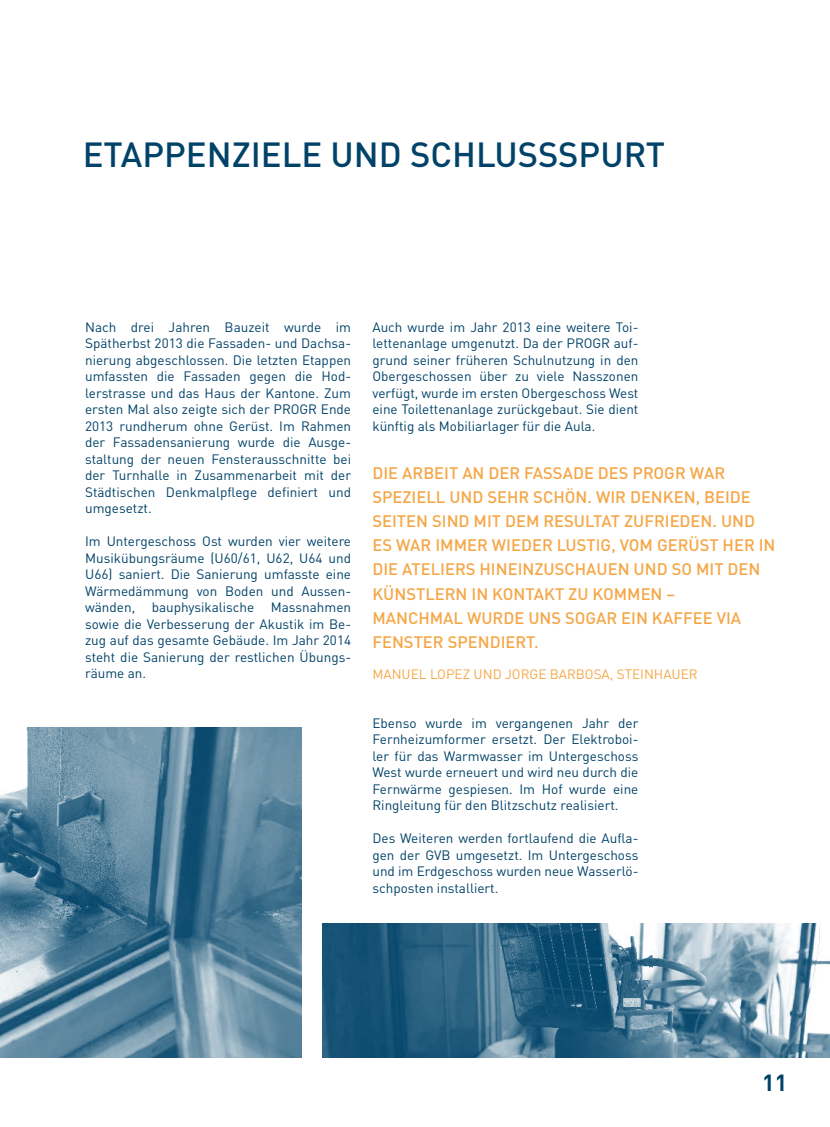
<style>
.page{position:relative;width:830px;height:1127px;background:#fff}
.page>*{position:absolute;margin:0;border:0;box-sizing:border-box;transform-origin:0 0}
.t1{font:500 34.5px "DINOT";color:#004268}
.t2{font:700 23.1px "DINOT";color:#004268}
.t3{font:500 16.5px/24px "DINOT";color:#f5a748}
.t4{font:13.5px/16.5px "DINOT";color:#004268;text-align:justify}
.t5{font:13.5px "DINOT";color:#f5a748}
</style>
<div class="page">
<img style="left:0;top:728px;width:301px;height:330px">
<img style="left:322px;top:923px;width:507px;height:135px">
<h1 class="t1" style="left:83px;top:132px;width:583px">ETAPPENZIELE UND SCHLUSSSPURT</h1>
<p class="t4" style="left:85px;top:318px;width:267px">Nach drei Jahren Bauzeit wurde im Spätherbst 2013 die Fassaden- und Dachsa&shy;nierung abgeschlossen. Die letzten Etappen umfassten die Fassaden gegen die Hod&shy;lerstrasse und das Haus der Kantone. Zum ersten Mal also zeigte sich der PROGR Ende 2013 rundherum ohne Gerüst. Im Rahmen der Fassadensanierung wurde die Ausge&shy;staltung der neuen Fensterausschnitte bei der Turnhalle in Zusammenarbeit mit der Städtischen Denkmalpflege definiert und umgesetzt.</p>
<p class="t4" style="left:85px;top:533px;width:267px">Im Untergeschoss Ost wurden vier weitere Musikübungsräume (U60/61, U62, U64 und U66) saniert. Die Sanierung umfasste eine Wärmedämmung von Boden und Aussen&shy;wänden, bauphysikalische Massnahmen sowie die Verbesserung der Akustik im Be&shy;zug auf das gesamte Gebäude. Im Jahr 2014 steht die Sanierung der restlichen Übungs&shy;räume an.</p>
<p class="t4" style="left:372px;top:318px;width:267px">Auch wurde im Jahr 2013 eine weitere Toi&shy;lettenanlage umgenutzt. Da der PROGR auf&shy;grund seiner früheren Schulnutzung in den Obergeschossen über zu viele Nasszonen verfügt, wurde im ersten Obergeschoss West eine Toilettenanlage zurückgebaut. Sie dient künftig als Mobiliarlager für die Aula.</p>
<p class="t3" style="left:372px;top:461px;width:404px">DIE ARBEIT AN DER FASSADE DES PROGR WAR SPEZIELL UND SEHR SCHÖN. WIR DENKEN, BEIDE SEITEN SIND MIT DEM RESULTAT ZUFRIEDEN. UND ES WAR IMMER WIEDER LUSTIG, VOM GERÜST HER IN DIE ATELIERS HINEINZUSCHAUEN UND SO MIT DEN KÜNSTLERN IN KONTAKT ZU KOMMEN –<br>MANCHMAL WURDE UNS SOGAR EIN KAFFEE VIA FENSTER SPENDIERT.</p>
<p class="t5" style="left:372px;top:666px;width:327px">MANUEL LOPEZ UND JORGE BARBOSA, STEINHAUER</p>
<p class="t4" style="left:372px;top:714px;width:267px">Ebenso wurde im vergangenen Jahr der Fernheizumformer ersetzt. Der Elektroboi&shy;ler für das Warmwasser im Untergeschoss West wurde erneuert und wird neu durch die Fernwärme gespiesen. Im Hof wurde eine Ringleitung für den Blitzschutz realisiert.</p>
<p class="t4" style="left:372px;top:830px;width:267px">Des Weiteren werden fortlaufend die Aufla&shy;gen der GVB umgesetzt. Im Untergeschoss und im Erdgeschoss wurden neue Wasserlö&shy;schposten installiert.</p>
<h2 class="t2" style="left:762px;top:1067px;width:27px">11</h2>
</div>
